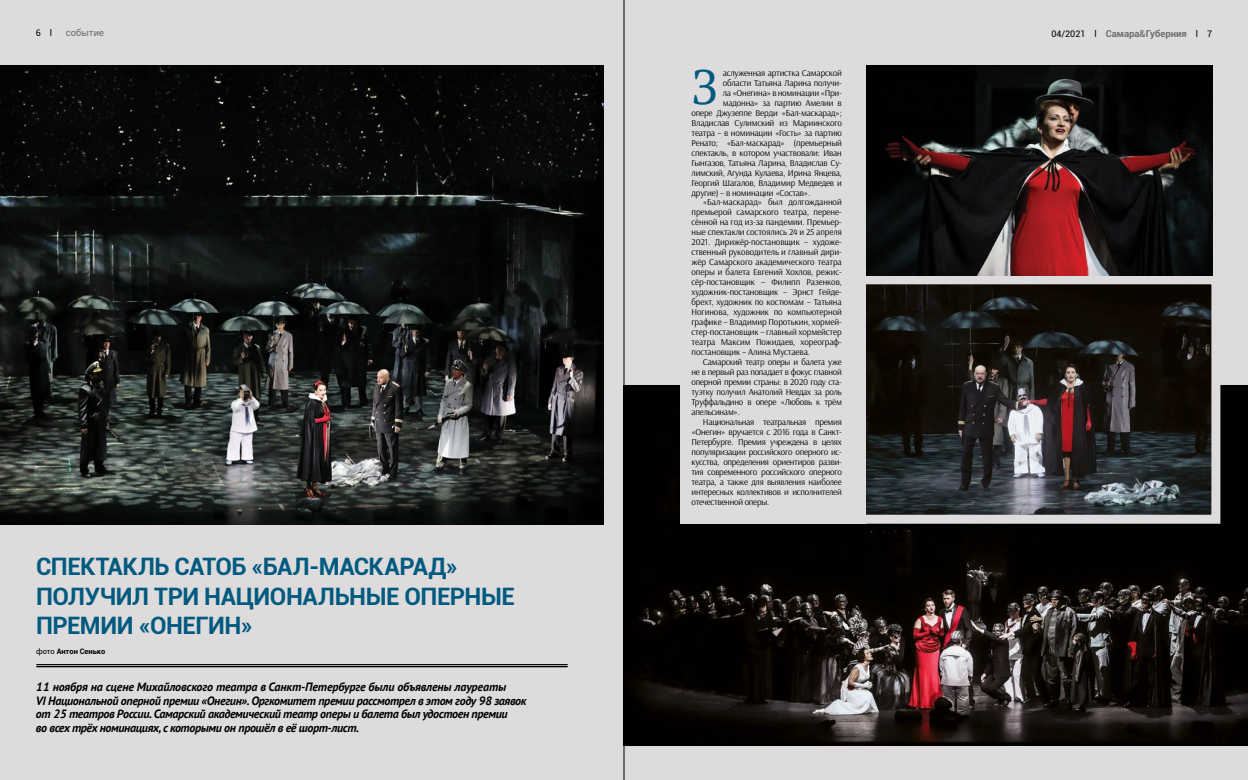
<style>
.page{position:relative;width:1248px;height:780px;background:#fff}
.page>*{position:absolute;margin:0;border:0;box-sizing:border-box;transform-origin:0 0}
.t1{font:48px "PT Serif";color:#005a7f}
.t2{font:700 24px/29.9px "Roboto";letter-spacing:-.02em;color:#005a7f}
.t3{font:italic 700 12px/13.7px "PT Sans";letter-spacing:-.03em;color:#000}
.t4{font:700 9.5px "Roboto";color:#6c6f71}
.t5{font:9.5px "Roboto";color:#6c6f71}
.t6{font:9px "Arsenal";letter-spacing:-.02em;color:#000}
.t7{font:9px "Roboto";color:#000}
.t8{font:700 7.5px "Roboto";color:#000}
.s1{font-weight:400}
.s2{font-weight:400;font-size:9px;color:#000}
.s3{font-weight:500}
</style>
<div class="page">
<div style="left:0;top:0;width:1247px;height:780px;background:#dddbdc"></div>
<img style="left:624px;top:386px;width:623px;height:359px">
<svg style="left:852px;top:271px;width:372px;height:257px;background:#393737"></svg>
<img style="left:0;top:66px;width:604px;height:458px">
<hr style="left:36px;top:664px;width:531px;height:1px;background:#000">
<hr style="left:36px;top:665px;width:531px;height:2px;background:#000">
<img style="left:865px;top:65px;width:347px;height:210px">
<div style="left:680px;top:55px;width:185px;height:468px;background:#dddbdc"></div>
<hr style="left:623px;top:0;width:1px;height:780px;background:#000">
<p class="t7" style="left:36px;top:27px;width:18px">6 l</p>
<p class="t5" style="left:66px;top:26px;width:40px">событие</p>
<h2 class="t2" style="left:36px;top:550px;width:480px">СПЕКТАКЛЬ САТОБ «БАЛ-МАСКАРАД»<br>ПОЛУЧИЛ ТРИ НАЦИОНАЛЬНЫЕ ОПЕРНЫЕ<br>ПРЕМИИ «ОНЕГИН»</h2>
<p class="t8" style="left:36px;top:645px;width:71px"><span class="s1">фото</span> Антон Сенько</p>
<p class="t3" style="left:36px;top:679px;width:492px">11 ноября на сцене Михайловского театра в Санкт-Петербурге были объявлены лауреаты<br>VI Национальной оперной премии «Онегин». Оргкомитет премии рассмотрел в этом году 98 заявок от 25 театров России. Самарский академический театр оперы и балета был удостоен премии<br>во всех трёх номинациях, с которыми он прошёл в её шорт-лист.</p>
<h1 class="t1" style="left:691px;top:55px;width:28px">З</h1>
<p class="t6" style="left:722px;top:67px;width:121px">аслуженная артистка Самарской</p>
<p class="t6" style="left:722px;top:77px;width:121px">области Татьяна Ларина получи-</p>
<p class="t6" style="left:722px;top:87px;width:121px">ла «Онегина» в номинации «При-</p>
<p class="t6" style="left:722px;top:97px;width:121px">мадонна» за партию Амелии в</p>
<p class="t6" style="left:691px;top:107px;width:152px">опере Джузеппе Верди «Бал-маскарад»;</p>
<p class="t6" style="left:691px;top:117px;width:152px">Владислав Сулимский из Мариинского</p>
<p class="t6" style="left:691px;top:127px;width:152px">театра – в номинации «Гость» за партию</p>
<p class="t6" style="left:691px;top:137px;width:152px">Ренато; «Бал-маскарад» (премьерный</p>
<p class="t6" style="left:691px;top:147px;width:152px">спектакль, в котором участвовали: Иван</p>
<p class="t6" style="left:691px;top:157px;width:152px">Гынгазов, Татьяна Ларина, Владислав Су-</p>
<p class="t6" style="left:691px;top:167px;width:152px">лимский, Агунда Кулаева, Ирина Янцева,</p>
<p class="t6" style="left:691px;top:177px;width:152px">Георгий Шагалов, Владимир Медведев и</p>
<p class="t6" style="left:691px;top:187px;width:120px">другие) – в номинации «Состав».</p>
<p class="t6" style="left:702px;top:197px;width:140px">«Бал-маскарад» был долгожданной</p>
<p class="t6" style="left:691px;top:207px;width:152px">премьерой самарского театра, перене-</p>
<p class="t6" style="left:691px;top:217px;width:152px">сённой на год из-за пандемии. Премьер-</p>
<p class="t6" style="left:691px;top:227px;width:152px">ные спектакли состоялись 24 и 25 апреля</p>
<p class="t6" style="left:691px;top:237px;width:152px">2021. Дирижёр-постановщик – художе-</p>
<p class="t6" style="left:691px;top:247px;width:152px">ственный руководитель и главный дири-</p>
<p class="t6" style="left:691px;top:257px;width:152px">жёр Самарского академического театра</p>
<p class="t6" style="left:691px;top:267px;width:152px">оперы и балета Евгений Хохлов, режис-</p>
<p class="t6" style="left:691px;top:277px;width:152px">сёр-постановщик – Филипп Разенков,</p>
<p class="t6" style="left:691px;top:287px;width:152px">художник-постановщик – Эрнст Гейде-</p>
<p class="t6" style="left:691px;top:297px;width:152px">брехт, художник по костюмам – Татьяна</p>
<p class="t6" style="left:691px;top:307px;width:152px">Ногинова, художник по компьютерной</p>
<p class="t6" style="left:691px;top:317px;width:152px">графике – Владимир Поротькин, хормей-</p>
<p class="t6" style="left:691px;top:326px;width:152px">стер-постановщик – главный хормейстер</p>
<p class="t6" style="left:691px;top:336px;width:152px">театра Максим Пожидаев, хореограф-</p>
<p class="t6" style="left:691px;top:346px;width:120px">постановщик – Алина Мустаева.</p>
<p class="t6" style="left:702px;top:356px;width:140px">Самарский театр оперы и балета уже</p>
<p class="t6" style="left:691px;top:366px;width:152px">не в первый раз попадает в фокус главной</p>
<p class="t6" style="left:691px;top:376px;width:152px">оперной премии страны: в 2020 году ста-</p>
<p class="t6" style="left:691px;top:386px;width:152px">туэтку получил Анатолий Невдах за роль</p>
<p class="t6" style="left:691px;top:396px;width:152px">Труффальдино в опере «Любовь к трём</p>
<p class="t6" style="left:691px;top:406px;width:50px">апельсинам».</p>
<p class="t6" style="left:702px;top:416px;width:140px">Национальная театральная премия</p>
<p class="t6" style="left:691px;top:426px;width:152px">«Онегин» вручается с 2016 года в Санкт-</p>
<p class="t6" style="left:691px;top:436px;width:152px">Петербурге. Премия учреждена в целях</p>
<p class="t6" style="left:691px;top:446px;width:152px">популяризации российского оперного ис-</p>
<p class="t6" style="left:691px;top:456px;width:152px">кусства, определения ориентиров разви-</p>
<p class="t6" style="left:691px;top:466px;width:152px">тия современного российского оперного</p>
<p class="t6" style="left:691px;top:476px;width:152px">театра, а также для выявления наиболее</p>
<p class="t6" style="left:691px;top:486px;width:152px">интересных коллективов и исполнителей</p>
<p class="t6" style="left:691px;top:496px;width:79px">отечественной оперы.</p>
<p class="t4" style="left:1051px;top:27px;width:162px"><span class="s2">04/2021 l</span> Самара<span class="s3">&amp;</span>Губерния <span class="s2">l 7</span></p>
</div>
